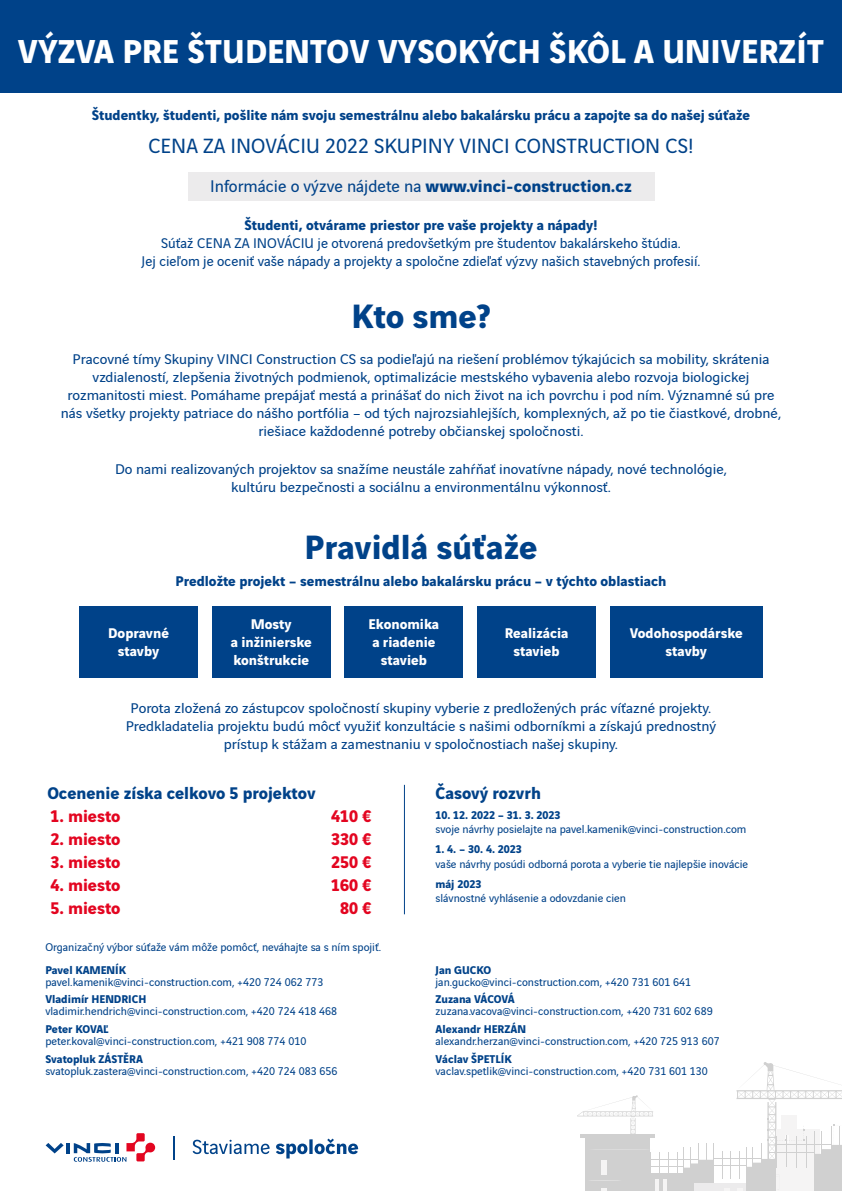
<style>
.page{position:relative;width:842px;height:1191px;background:#fff}
.page>*{position:absolute;margin:0;border:0;box-sizing:border-box;transform-origin:0 0}
.t1{font:700 36px "Vinci Sans";color:#004289}
.t2{font:700 35.3px "Vinci Sans";color:#fff}
.t3{font:22px "Vinci Sans";color:#004289}
.t4{font:700 18px "Vinci Sans";color:#e30520}
.t5{font:18px "Vinci Sans";color:#004289}
.t6{font:700 18px "Vinci Sans";color:#004289}
.t7{font:15px/18px "Vinci Sans";color:#004289;text-align:center;scale:1.05 1}
.t8{font:700 15px "Vinci Sans";color:#004289}
.t9{font:15px "Vinci Sans";color:#004289}
.t10{font:700 15px/18px "Vinci Sans";color:#fff;text-align:center}
.t11{font:12px/12px "Vinci Sans";color:#004289}
.t12{font:700 12px "Vinci Sans";color:#004289}
.s1{font-weight:700}
</style>
<div class="page">
<div style="left:188px;top:172px;width:467px;height:29px;background:#ecebec"></div>
<div style="left:0;top:0;width:842px;height:92px;background:#004289"></div>
<div style="left:79px;top:606px;width:119px;height:71px;background:#004289"></div>
<div style="left:212px;top:606px;width:118px;height:71px;background:#004289"></div>
<div style="left:345px;top:606px;width:118px;height:71px;background:#004289"></div>
<div style="left:477px;top:606px;width:119px;height:71px;background:#004289"></div>
<div style="left:610px;top:606px;width:153px;height:71px;background:#004289"></div>
<hr style="left:404px;top:785px;width:1px;height:129px;background:#004289">
<svg style="left:668px;top:1152px;width:1px;height:21px"></svg>
<svg style="left:659px;top:1152px;width:1px;height:21px"></svg>
<div style="left:636px;top:1173px;width:78px;height:18px;background:#d0d0d0"></div>
<hr style="left:651px;top:1166px;width:33px;height:1px;background:#d0d0d0">
<hr style="left:651px;top:1159px;width:48px;height:1px;background:#d0d0d0">
<div style="left:694px;top:1183px;width:64px;height:8px;background:#ecebec"></div>
<hr style="left:663px;top:1179px;width:4px;height:12px;background:#f5f4f4">
<hr style="left:655px;top:1179px;width:4px;height:12px;background:#f5f4f4">
<hr style="left:713px;top:1165px;width:33px;height:1px;background:#d0d0d0">
<hr style="left:713px;top:1158px;width:48px;height:1px;background:#d0d0d0">
<hr style="left:581px;top:1134px;width:74px;height:3px;background:#d0d0d0">
<svg style="left:577px;top:1095px;width:76px;height:96px"></svg>
<svg style="left:722px;top:1062px;width:120px;height:129px"></svg>
<svg style="left:677px;top:1143px;width:37px;height:30px"></svg>
<hr style="left:66px;top:1143px;width:4px;height:10px;background:#004289">
<svg style="left:46px;top:1143px;width:18px;height:10px"></svg>
<svg style="left:74px;top:1133px;width:81px;height:28px"></svg>
<svg style="left:173px;top:1136px;width:1px;height:23px"></svg>
<svg style="left:193px;top:1138px;width:165px;height:20px"></svg>
<p class="t2" style="left:18px;top:24px;width:808px">VÝZVA PRE ŠTUDENTOV VYSOKÝCH ŠKÔL A UNIVERZÍT</p>
<p class="t8" style="left:92px;top:103px;width:660px">Študentky, študenti, pošlite nám svoju semestrálnu alebo bakalársku prácu a zapojte sa do našej súťaže</p>
<p class="t3" style="left:148px;top:129px;width:547px">CENA ZA INOVÁCIU 2022 SKUPINY VINCI CONSTRUCTION CS!</p>
<p class="t5" style="left:210px;top:172px;width:423px">Informácie o výzve nájdete na <span class="s1">www.vinci-construction.cz</span></p>
<p class="t8" style="left:244px;top:213px;width:354px">Študenti, otvárame priestor pre vaše projekty a nápady!</p>
<p class="t9" style="left:161px;top:232px;width:521px">Súťaž CENA ZA INOVÁCIU je otvorená predovšetkým pre študentov bakalárskeho štúdia.</p>
<p class="t9" style="left:141px;top:250px;width:560px">Jej cieľom je oceniť vaše nápady a projekty a spoločne zdieľať výzvy našich stavebných profesií.</p>
<p class="t1" style="left:352px;top:288px;width:140px">Kto sme?</p>
<p class="t7" style="left:61px;top:348px;width:687px">Pracovné tímy Skupiny VINCI Construction CS sa podieľajú na riešení problémov týkajúcich sa mobility, skrátenia vzdialeností, zlepšenia životných podmienok, optimalizácie mestského vybavenia alebo rozvoja biologickej rozmanitosti miest. Pomáhame prepájať mestá a prinášať do nich život na ich povrchu i pod ním. Významné sú pre nás všetky projekty patriace do nášho portfólia – od tých najrozsiahlejších, komplexných, až po tie čiastkové, drobné, riešiace každodenné potreby občianskej spoločnosti.</p>
<p class="t7" style="left:115px;top:459px;width:584px">Do nami realizovaných projektov sa snažíme neustále zahŕňať inovatívne nápady, nové technológie, kultúru bezpečnosti a sociálnu a environmentálnu výkonnosť.</p>
<p class="t1" style="left:305px;top:519px;width:234px">Pravidlá súťaže</p>
<p class="t8" style="left:176px;top:569px;width:492px">Predložte projekt – semestrálnu alebo bakalársku prácu – v týchto oblastiach</p>
<p class="t10" style="left:108px;top:622px;width:62px">Dopravné stavby</p>
<p class="t10" style="left:251px;top:613px;width:42px">Mosty</p>
<p class="t10" style="left:231px;top:631px;width:83px;text-align:left">a inžinierske konštrukcie</p>
<p class="t10" style="left:369px;top:613px;width:72px">Ekonomika a riadenie stavieb</p>
<p class="t10" style="left:505px;top:622px;width:65px">Realizácia stavieb</p>
<p class="t10" style="left:630px;top:622px;width:114px">Vodohospodárske stavby</p>
<p class="t7" style="left:131px;top:698px;width:554px">Porota zložená zo zástupcov spoločností skupiny vyberie z predložených prác víťazné projekty.</p>
<p class="t7" style="left:126px;top:716px;width:564px">Predkladatelia projektu budú môcť využiť konzultácie s našimi odborníkmi a získajú prednostný prístup k stážam a zamestnaniu v spoločnostiach našej skupiny.</p>
<p class="t6" style="left:47px;top:778px;width:270px">Ocenenie získa celkovo 5 projektov</p>
<p class="t4" style="left:50px;top:801px;width:72px">1. miesto</p>
<p class="t4" style="left:331px;top:801px;width:42px">410 €</p>
<p class="t4" style="left:50px;top:824px;width:72px">2. miesto</p>
<p class="t4" style="left:331px;top:824px;width:42px">330 €</p>
<p class="t4" style="left:50px;top:847px;width:72px">3. miesto</p>
<p class="t4" style="left:331px;top:847px;width:42px">250 €</p>
<p class="t4" style="left:50px;top:870px;width:72px">4. miesto</p>
<p class="t4" style="left:331px;top:870px;width:42px">160 €</p>
<p class="t4" style="left:50px;top:893px;width:72px">5. miesto</p>
<p class="t4" style="left:340px;top:893px;width:33px">80 €</p>
<p class="t11" style="left:45px;top:939px;width:337px">Organizačný výbor súťaže vám môže pomôcť, neváhajte sa s ním spojiť.</p>
<p class="t11" style="left:45px;top:962px;width:280px"><span class="s1">Pavel KAMENÍK<br></span>pavel.kamenik@vinci-construction.com, +420 724 062 773</p>
<p class="t11" style="left:45px;top:992px;width:293px"><span class="s1">Vladimír HENDRICH </span>vladimir.hendrich@vinci-construction.com, +420 724 418 468</p>
<p class="t11" style="left:45px;top:1022px;width:263px"><span class="s1">Peter KOVAĽ<br></span>peter.koval@vinci-construction.com, +421 908 774 010</p>
<p class="t11" style="left:45px;top:1051px;width:294px"><span class="s1">Svatopluk ZÁSTĚRA </span>svatopluk.zastera@vinci-construction.com, +420 724 083 656</p>
<p class="t6" style="left:435px;top:778px;width:107px">Časový rozvrh</p>
<p class="t12" style="left:435px;top:805px;width:127px">10. 12. 2022 – 31. 3. 2023</p>
<p class="t11" style="left:435px;top:822px;width:312px">svoje návrhy posielajte na pavel.kamenik@vinci-construction.com</p>
<p class="t12" style="left:435px;top:839px;width:88px">1. 4. – 30. 4. 2023</p>
<p class="t11" style="left:435px;top:856px;width:314px">vaše návrhy posúdi odborná porota a vyberie tie najlepšie inovácie</p>
<p class="t12" style="left:435px;top:874px;width:47px">máj 2023</p>
<p class="t11" style="left:435px;top:891px;width:192px">slávnostné vyhlásenie a odovzdanie cien</p>
<p class="t11" style="left:435px;top:962px;width:257px"><span class="s1">Jan GUCKO<br></span>jan.gucko@vinci-construction.com, +420 731 601 641</p>
<p class="t11" style="left:435px;top:992px;width:279px"><span class="s1">Zuzana VÁCOVÁ<br></span>zuzana.vacova@vinci-construction.com, +420 731 602 689</p>
<p class="t11" style="left:435px;top:1022px;width:286px"><span class="s1">Alexandr HERZÁN </span>alexandr.herzan@vinci-construction.com, +420 725 913 607</p>
<p class="t11" style="left:435px;top:1051px;width:274px"><span class="s1">Václav ŠPETLÍK<br></span>vaclav.spetlik@vinci-construction.com, +420 731 601 130</p>
</div>
